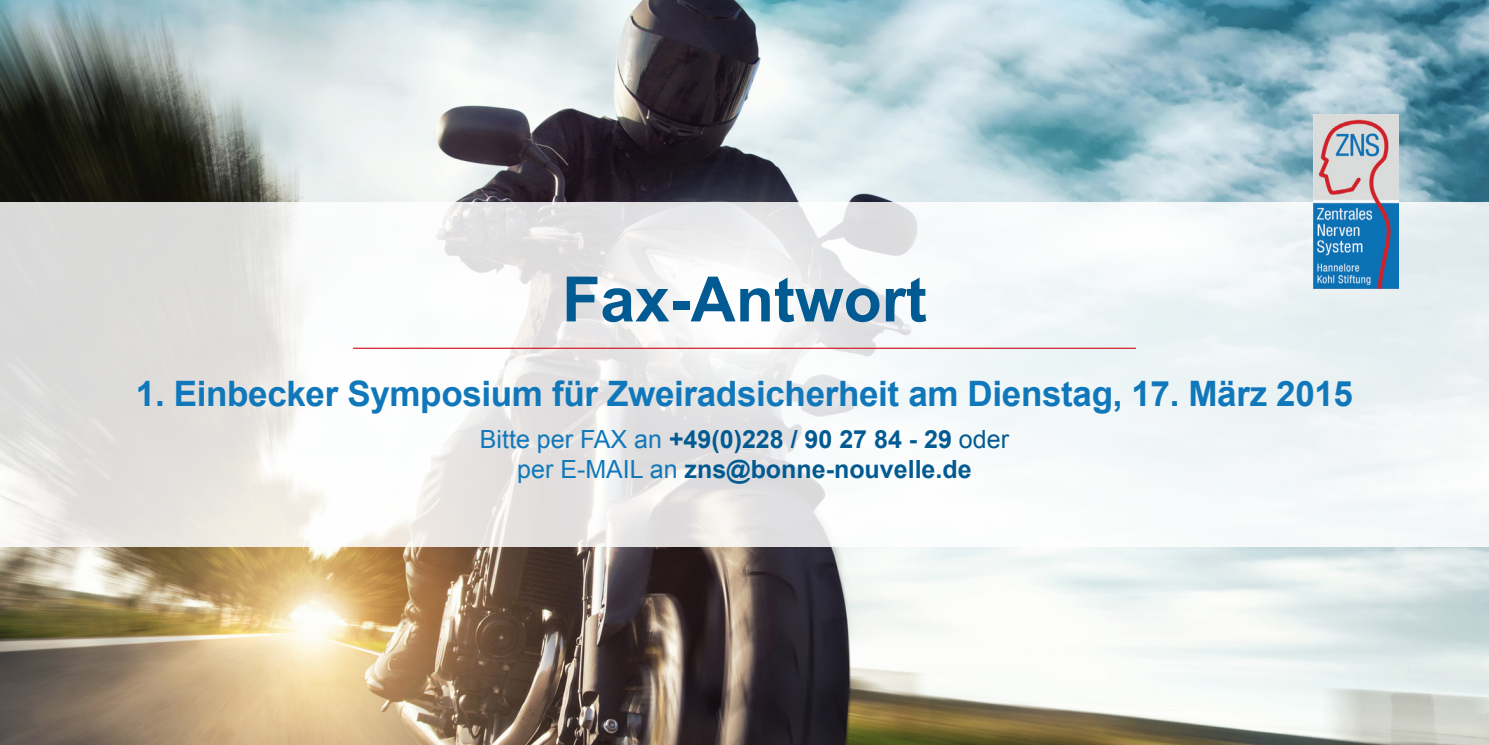
<style>
.page{position:relative;width:1489px;height:745px;background:#fff}
.page>*{position:absolute;margin:0;border:0;box-sizing:border-box;transform-origin:0 0}
.t1{font:700 62.5px "Arial";color:#015a92}
.t2{font:700 35px "Arial";letter-spacing:-.01em;color:#1078ba}
.t3{font:700 25px "Arial";color:#015a92}
.s1{font-weight:400;color:#1078ba}
.s2{font-weight:400}
</style>
<div class="page">
<img style="left:0;top:0;width:1488px;height:744px">
<svg style="left:0;top:202px;width:1488px;height:344px"></svg>
<hr style="left:353px;top:347px;width:782px;height:1px;background:#d1232a">
<img style="left:1313px;top:115px;width:85px;height:173px">
<p class="t1" style="left:562px;top:255px;width:366px">Fax-Antwort</p>
<p class="t2" style="left:136px;top:368px;width:1218px">1. Einbecker Symposium für Zweiradsicherheit am Dienstag, 17. März 2015</p>
<p class="t3" style="left:480px;top:421px;width:530px"><span class="s1">Bitte per FAX an</span> +49(0)228 / 90 27 84 - 29 <span class="s2">oder</span></p>
<p class="t3" style="left:517px;top:451px;width:456px"><span class="s1">per E-MAIL an</span> zns@bonne-nouvelle.de</p>
</div>
